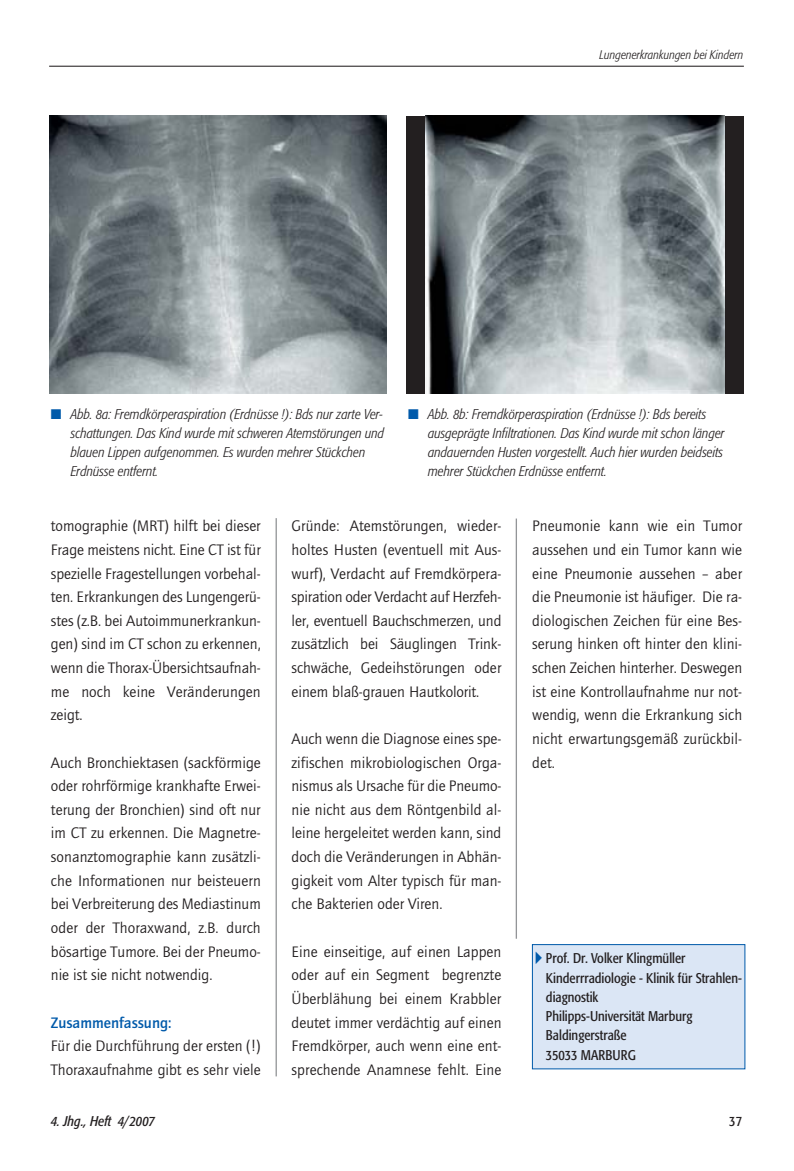
<style>
.page{position:relative;width:794px;height:1171px;background:#fff}
.page>*{position:absolute;margin:0;border:0;box-sizing:border-box;transform-origin:0 0}
.t1{font:15.75px/23.6px "Quay";color:#231f20;text-align:justify}
.t2{font:700 15.75px "Quay";color:#005aaa}
.t3{font:italic 300 condensed 14px/19.2px "Formata";color:#231f20}
.t4{font:condensed 14px/19.2px "Formata";color:#231f20}
.t5{font:italic condensed 14px "Formata";color:#231f20}
.t6{font:italic 300 condensed 12.25px "Formata";color:#231f20}
.s1{color:#005aaa}
</style>
<div class="page">
<hr style="left:49px;top:66px;width:695px;height:1px;background:#231f20">
<hr style="left:275px;top:518px;width:2px;height:558px;background:#939598">
<hr style="left:516px;top:518px;width:1px;height:421px;background:#939598">
<div style="left:532px;top:944px;width:213px;height:125px;background:#dbe6f5"></div>
<div style="left:532px;top:944px;width:213px;height:125px;border:1px solid #005aaa"></div>
<img style="left:49px;top:116px;width:337px;height:278px">
<div style="left:406px;top:116px;width:338px;height:278px;background:#231f20"></div>
<img style="left:426px;top:116px;width:298px;height:278px">
<p class="t6" style="left:599px;top:50px;width:145px">Lungenerkrankungen bei Kindern</p>
<p class="t3" style="left:71px;top:405px;width:315px;text-indent:-20px"><span class="s1">■</span> Abb. 8a: Fremdkörperaspiration (Erdnüsse !): Bds nur zarte Ver&shy;schattungen. Das Kind wurde mit schweren Atemstörungen und blauen Lippen aufgenommen. Es wurden mehrer Stückchen Erdnüsse entfernt.</p>
<p class="t3" style="left:428px;top:405px;width:298px;text-indent:-20px"><span class="s1">■</span> Abb. 8b: Fremdkörperaspiration (Erdnüsse !): Bds bereits ausgeprägte Infiltrationen. Das Kind wurde mit schon länger andauernden Husten vorgestellt. Auch hier wurden beidseits mehrer Stückchen Erdnüsse entfernt.</p>
<p class="t1" style="left:51px;top:515px;width:211px">tomographie (MRT) hilft bei dieser Frage meistens nicht. Eine CT ist für spezielle Fragestellungen vorbehal&shy;ten. Erkrankungen des Lungengerü&shy;stes (z.B. bei Autoimmunerkrankun&shy;gen) sind im CT schon zu erkennen, wenn die Thorax-Übersichtsaufnah&shy;me noch keine Veränderungen zeigt.</p>
<p class="t1" style="left:51px;top:752px;width:211px">Auch Bronchiektasen (sackförmige oder rohrförmige krankhafte Erwei&shy;terung der Bronchien) sind oft nur im CT zu erkennen. Die Magnetre&shy;sonanztomographie kann zusätzli&shy;che Informationen nur beisteuern bei Verbreiterung des Mediastinum oder der Thoraxwand, z.B. durch bösartige Tumore. Bei der Pneumo&shy;nie ist sie nicht notwendig.</p>
<p class="t2" style="left:51px;top:1016px;width:122px">Zusammenfassung:</p>
<p class="t1" style="left:51px;top:1035px;width:211px">Für die Durchführung der ersten (!)<br>Thoraxaufnahme gibt es sehr viele</p>
<p class="t1" style="left:291px;top:515px;width:211px">Gründe: Atemstörungen, wieder&shy;holtes Husten (eventuell mit Aus&shy;wurf), Verdacht auf Fremdkörpera&shy;spiration oder Verdacht auf Herzfeh&shy;ler, eventuell Bauchschmerzen, und zusätzlich bei Säuglingen Trink&shy;schwäche, Gedeihstörungen oder einem blaß-grauen Hautkolorit.</p>
<p class="t1" style="left:291px;top:728px;width:211px">Auch wenn die Diagnose eines spe&shy;zifischen mikrobiologischen Orga&shy;nismus als Ursache für die Pneumo&shy;nie nicht aus dem Röntgenbild al&shy;leine hergeleitet werden kann, sind doch die Veränderungen in Abhän&shy;gigkeit vom Alter typisch für man&shy;che Bakterien oder Viren.</p>
<p class="t1" style="left:291px;top:941px;width:211px">Eine einseitige, auf einen Lappen oder auf ein Segment begrenzte Überblähung bei einem Krabbler deutet immer verdächtig auf einen Fremdkörper, auch wenn eine ent&shy;sprechende Anamnese fehlt. Eine</p>
<p class="t1" style="left:532px;top:515px;width:211px">Pneumonie kann wie ein Tumor aussehen und ein Tumor kann wie eine Pneumonie aussehen – aber die Pneumonie ist häufiger. Die ra&shy;diologischen Zeichen für eine Bes&shy;serung hinken oft hinter den klini&shy;schen Zeichen hinterher. Deswegen ist eine Kontrollaufnahme nur not&shy;wendig, wenn die Erkrankung sich nicht erwartungsgemäß zurückbil&shy;det.</p>
<p class="t4" style="left:546px;top:950px;width:197px">Prof. Dr. Volker Klingmüller<br>Kinderrradiologie - Klinik für Strahlen&shy;diagnostik<br>Philipps-Universität Marburg<br>Baldingerstraße<br>35033 MARBURG</p>
<p class="t5" style="left:51px;top:1115px;width:105px">4. Jhg., Heft 4/2007</p>
<p class="t4" style="left:729px;top:1112px;width:14px">37</p>
</div>
